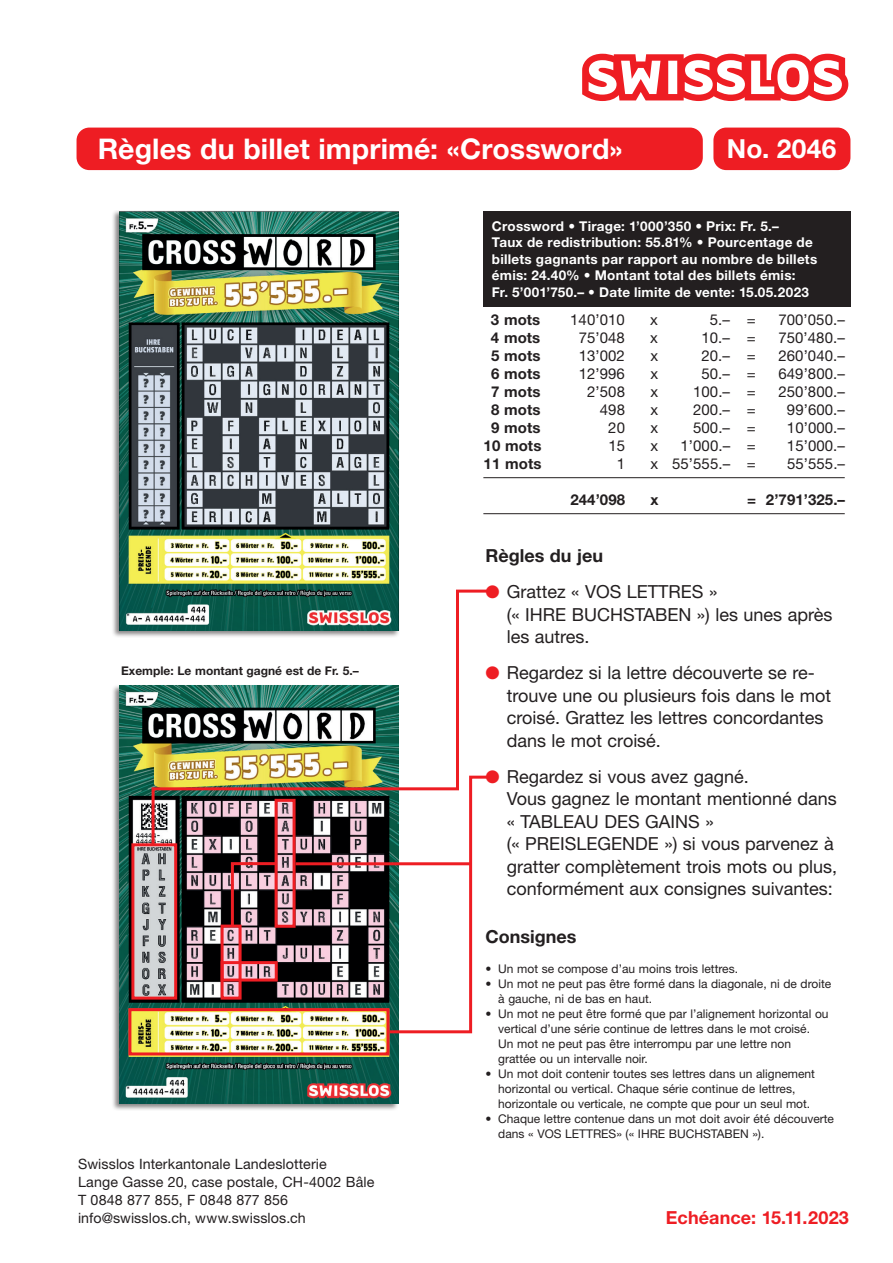
<style>
.page{position:relative;width:893px;height:1263px;background:#fff}
.page>*{position:absolute;margin:0;border:0;box-sizing:border-box;transform-origin:0 0}
.t1{font:700 28.5px "Helvetica Neue LT Std";letter-spacing:.005em;color:#fff}
.t2{font:700 26.25px "Helvetica Neue LT Std";letter-spacing:.015em;color:#fff}
.t3{font:18px/22.5px "Helvetica Neue LT Std";color:#231f20}
.t4{font:700 18px "Helvetica Neue LT Std";color:#231f20}
.t5{font:700 18px "Helvetica Neue LT Std";letter-spacing:.01em;color:#ee1d23}
.t6{font:15px "Helvetica Neue LT Std";letter-spacing:.005em;color:#231f20}
.t7{font:700 15px "Helvetica Neue LT Std";letter-spacing:.005em;color:#231f20}
.t8{font:14.25px/18px "Helvetica Neue LT Std";letter-spacing:.005em;color:#231f20}
.t9{font:700 13.5px/16.5px "Helvetica Neue LT Std";letter-spacing:.02em;color:#fff}
.t10{font:12px/15px "Helvetica Neue LT Std";color:#231f20}
.t11{font:700 12px "Helvetica Neue LT Std";color:#231f20}
.s1{color:#ee1d23}
</style>
<div class="page">
<hr style="left:483px;top:477px;width:362px;height:1px;background:#231f20">
<hr style="left:483px;top:513px;width:362px;height:1px;background:#231f20">
<div style="left:483px;top:211px;width:367px;height:96px;background:#231f20"></div>
<div style="left:77px;top:128px;width:626px;height:42px;background:#ee1d23;border-radius:13px"></div>
<svg style="left:582px;top:54px;width:266px;height:47px"></svg>
<div style="left:713px;top:128px;width:137px;height:42px;background:#ee1d23;border-radius:13px"></div>
<div style="left:111px;top:210px;width:289px;height:428px;background:#231f20;opacity:.55"></div>
<img style="left:119px;top:211px;width:280px;height:420px">
<div style="left:111px;top:684px;width:289px;height:427px;background:#231f20;opacity:.55"></div>
<img style="left:119px;top:685px;width:279px;height:419px">
<div style="left:131px;top:843px;width:46px;height:156px;border:3px solid #ee1d23"></div>
<div style="left:221px;top:961px;width:57px;height:20px;border:3px solid #ee1d23"></div>
<div style="left:221px;top:924px;width:21px;height:75px;border:3px solid #ee1d23"></div>
<div style="left:275px;top:799px;width:21px;height:129px;border:3px solid #ee1d23"></div>
<svg style="left:229px;top:861px;width:50px;height:68px;background:#87595f"></svg>
<div style="left:128px;top:1008px;width:261px;height:47px;border:3px solid #ee1d23"></div>
<svg style="left:150px;top:588px;width:342px;height:260px"></svg>
<svg style="left:386px;top:774px;width:106px;height:261px"></svg>
<hr style="left:296px;top:862px;width:175px;height:3px;background:#ee1d23">
<h1 class="t1" style="left:98px;top:131px;width:526px">Règles du billet imprimé: «Crossword»</h1>
<h2 class="t2" style="left:727px;top:133px;width:111px">No. 2046</h2>
<p class="t11" style="left:121px;top:664px;width:239px">Exemple: Le montant gagné est de Fr. 5.–</p>
<p class="t8" style="left:78px;top:1154px;width:298px">Swisslos Interkantonale Landeslotterie<br>Lange Gasse 20, case postale, CH-4002 Bâle T 0848 877 855, F 0848 877 856 info@swisslos.ch, www.swisslos.ch</p>
<p class="t9" style="left:492px;top:218px;width:327px">Crossword • Tirage: 1’000’350 • Prix: Fr. 5.–<br>Taux de redistribution: 55.81% • Pourcentage de billets gagnants par rapport au nombre de billets émis: 24.40% • Montant total des billets émis:<br>Fr. 5’001’750.– • Date limite de vente: 15.05.2023</p>
<p class="t7" style="left:491px;top:310px;width:51px">3 mots</p>
<p class="t6" style="left:570px;top:311px;width:56px">140’010</p>
<p class="t6" style="left:650px;top:311px;width:9px">x</p>
<p class="t6" style="left:710px;top:311px;width:47px">5.– =</p>
<p class="t6" style="left:778px;top:311px;width:68px">700’050.–</p>
<p class="t7" style="left:491px;top:328px;width:51px">4 mots</p>
<p class="t6" style="left:579px;top:329px;width:48px">75’048</p>
<p class="t6" style="left:650px;top:329px;width:9px">x</p>
<p class="t6" style="left:701px;top:329px;width:56px">10.– =</p>
<p class="t6" style="left:778px;top:329px;width:68px">750’480.–</p>
<p class="t7" style="left:491px;top:346px;width:51px">5 mots</p>
<p class="t6" style="left:579px;top:347px;width:48px">13’002</p>
<p class="t6" style="left:650px;top:347px;width:9px">x</p>
<p class="t6" style="left:701px;top:347px;width:56px">20.– =</p>
<p class="t6" style="left:778px;top:347px;width:68px">260’040.–</p>
<p class="t7" style="left:491px;top:364px;width:51px">6 mots</p>
<p class="t6" style="left:579px;top:365px;width:48px">12’996</p>
<p class="t6" style="left:650px;top:365px;width:9px">x</p>
<p class="t6" style="left:701px;top:365px;width:56px">50.– =</p>
<p class="t6" style="left:778px;top:365px;width:68px">649’800.–</p>
<p class="t7" style="left:491px;top:382px;width:51px">7 mots</p>
<p class="t6" style="left:587px;top:383px;width:39px">2’508</p>
<p class="t6" style="left:650px;top:383px;width:9px">x</p>
<p class="t6" style="left:693px;top:383px;width:64px">100.– =</p>
<p class="t6" style="left:778px;top:383px;width:68px">250’800.–</p>
<p class="t7" style="left:491px;top:400px;width:51px">8 mots</p>
<p class="t6" style="left:600px;top:401px;width:27px">498</p>
<p class="t6" style="left:650px;top:401px;width:9px">x</p>
<p class="t6" style="left:693px;top:401px;width:64px">200.– =</p>
<p class="t6" style="left:787px;top:401px;width:60px">99’600.–</p>
<p class="t7" style="left:491px;top:418px;width:51px">9 mots</p>
<p class="t6" style="left:608px;top:419px;width:18px">20</p>
<p class="t6" style="left:650px;top:419px;width:9px">x</p>
<p class="t6" style="left:693px;top:419px;width:64px">500.– =</p>
<p class="t6" style="left:787px;top:419px;width:60px">10’000.–</p>
<p class="t7" style="left:484px;top:436px;width:59px">10 mots</p>
<p class="t6" style="left:608px;top:437px;width:18px">15</p>
<p class="t6" style="left:650px;top:437px;width:9px">x</p>
<p class="t6" style="left:680px;top:437px;width:77px">1’000.– =</p>
<p class="t6" style="left:787px;top:437px;width:60px">15’000.–</p>
<p class="t7" style="left:484px;top:454px;width:59px">11 mots</p>
<p class="t6" style="left:617px;top:455px;width:10px">1</p>
<p class="t6" style="left:650px;top:455px;width:107px">x 55’555.– =</p>
<p class="t6" style="left:787px;top:455px;width:60px">55’555.–</p>
<p class="t7" style="left:570px;top:490px;width:56px">244’098</p>
<p class="t7" style="left:650px;top:490px;width:10px">x</p>
<p class="t7" style="left:747px;top:490px;width:100px">= 2’791’325.–</p>
<h3 class="t4" style="left:485px;top:544px;width:119px">Règles du jeu</h3>
<h3 class="t3" style="left:507px;top:580px;width:327px;text-indent:-21px"><span class="s1">●</span> Grattez « VOS LETTRES »<br>(« IHRE BUCHSTABEN ») les unes après les autres.</h3>
<h3 class="t3" style="left:507px;top:661px;width:326px;text-indent:-21px"><span class="s1">●</span> Regardez si la lettre découverte se re&shy;trouve une ou plusieurs fois dans le mot croisé. Grattez les lettres concordantes dans le mot croisé.</h3>
<h3 class="t3" style="left:507px;top:765px;width:332px;text-indent:-21px"><span class="s1">●</span> Regardez si vous avez gagné.<br>Vous gagnez le montant mentionné dans « TABLEAU DES GAINS »<br>(« PREISLEGENDE ») si vous parvenez à gratter complètement trois mots ou plus, conformément aux consignes suivantes:</h3>
<h3 class="t4" style="left:485px;top:925px;width:92px">Consignes</h3>
<p class="t10" style="left:485px;top:961px;width:254px">• Un mot se compose d’au moins trois lettres.</p>
<p class="t10" style="left:498px;top:976px;width:335px;text-indent:-13px">• Un mot ne peut pas être formé dans la diagonale, ni de droite à gauche, ni de bas en haut.</p>
<p class="t10" style="left:498px;top:1006px;width:332px;text-indent:-13px">• Un mot ne peut être formé que par l’alignement horizontal ou vertical d’une série continue de lettres dans le mot croisé.<br>Un mot ne peut pas être interrompu par une lettre non grattée ou un intervalle noir.</p>
<p class="t10" style="left:498px;top:1066px;width:318px;text-indent:-13px">• Un mot doit contenir toutes ses lettres dans un alignement horizontal ou vertical. Chaque série continue de lettres, horizontale ou verticale, ne compte que pour un seul mot.</p>
<p class="t10" style="left:498px;top:1111px;width:337px;text-indent:-13px">• Chaque lettre contenue dans un mot doit avoir été découverte dans « VOS LETTRES» (« IHRE BUCHSTABEN »).</p>
<h3 class="t5" style="left:666px;top:1206px;width:185px">Echéance: 15.11.2023</h3>
</div>
